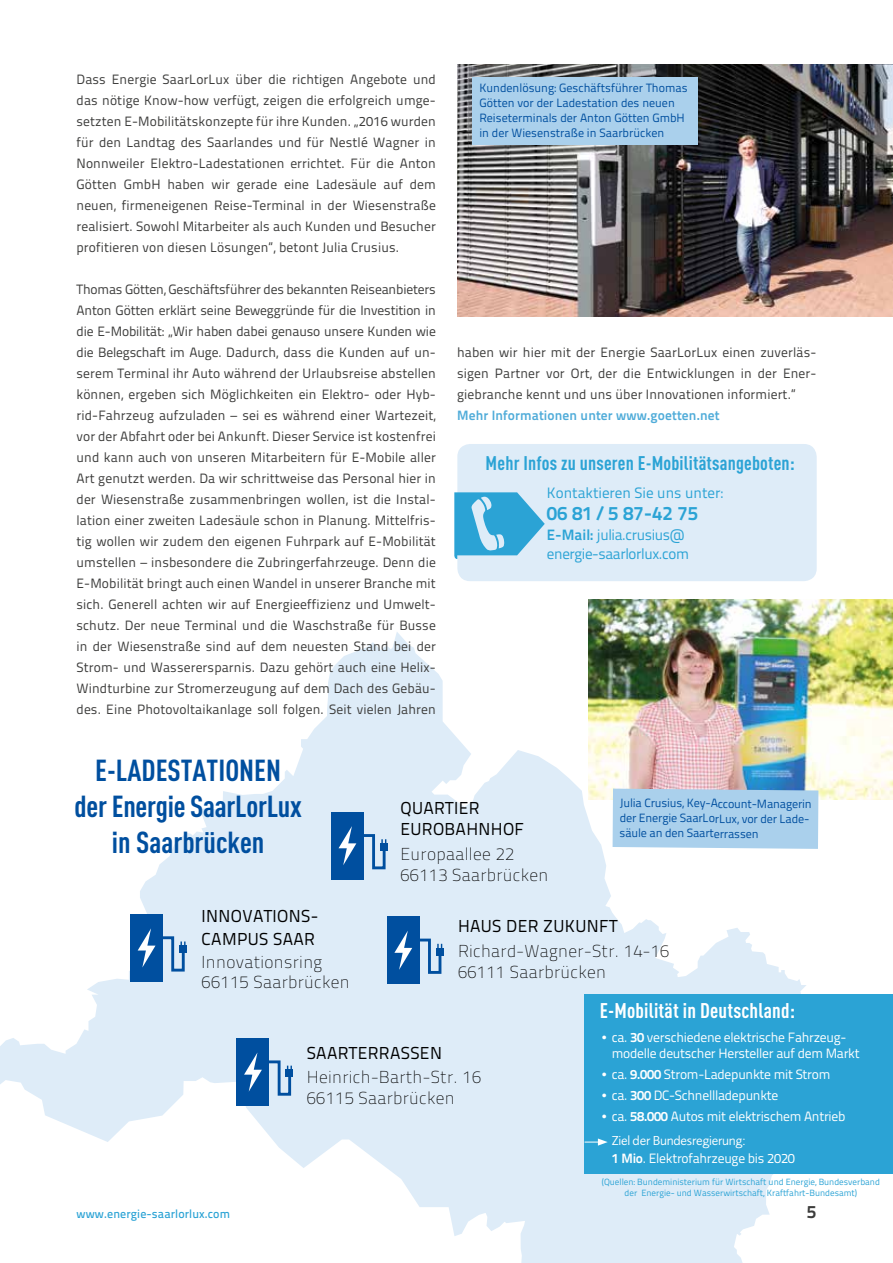
<style>
.page{position:relative;width:893px;height:1263px;background:#fff}
.page>*{position:absolute;margin:0;border:0;box-sizing:border-box;transform-origin:0 0}
.t1{font:700 30px/36px "DIN Cond";color:#004f9f;text-align:center}
.t2{font:700 21px "DIN Cond";letter-spacing:.01em;color:#fff}
.t3{font:700 19.5px "DIN Cond";letter-spacing:.01em;color:#2ba3d5}
.t4{font:19.5px "Titillium Text 25 L 800 wt";color:#2ba3d5}
.t5{font:18px "Titillium Text 25 L 800 wt";color:#3c3c3b}
.t6{font:17.25px/20.7px "Titillium Text 25 L 1 wt";letter-spacing:.02em;color:#000}
.t7{font:17.25px/21px "Titillium Text 25 L 400 wt";letter-spacing:.02em;color:#000}
.t8{font:15px/19.5px "Titillium Text 25 L 400 wt";letter-spacing:-.025em;color:#2ba3d5}
.t9{font:15px "Titillium Text 25 L 400 wt";color:#2ba3d5}
.t10{font:13.5px/21px "Titillium Text 25 L 400 wt";letter-spacing:.01em;color:#3c3c3b;text-align:justify}
.t11{font:13.5px/16.5px "Titillium Text 25 L 400 wt";letter-spacing:-.02em;color:#fff}
.t12{font:13.5px "Titillium Text 25 L 800 wt";letter-spacing:.01em;color:#50acd9}
.t13{font:13.5px "Foundry Sans";letter-spacing:-.02em;color:#fff}
.t14{font:12px/15px "Titillium Text 25 L 400 wt";color:#004f9f}
.t15{font:12px/15px "Titillium Text 25 L 400 wt";letter-spacing:-.02em;color:#004f9f}
.t16{font:12px "Titillium Text 25 L 600 wt";letter-spacing:.01em;color:#2ba3d5}
.t17{font:9px/10.5px "Titillium Text 25 L 400 wt";color:#2ba3d5;text-align:center}
.s1{font-family:"Titillium Text 25 L 800 wt"}
.s2{font-family:"Foundry Sans"}
</style>
<div class="page">
<svg style="left:0;top:631px;width:819px;height:632px;fill:#deecf8"></svg>
<div style="left:380px;top:843px;width:8px;height:8px;background:#004f9f"></div>
<div style="left:331px;top:812px;width:33px;height:68px;background:#004f9f"></div>
<svg style="left:338px;top:826px;width:49px;height:45px"></svg>
<div style="left:237px;top:1038px;width:32px;height:68px;background:#004f9f"></div>
<svg style="left:244px;top:1052px;width:49px;height:45px"></svg>
<div style="left:387px;top:916px;width:33px;height:68px;background:#004f9f"></div>
<svg style="left:394px;top:931px;width:49px;height:44px"></svg>
<div style="left:179px;top:946px;width:8px;height:7px;background:#004f9f"></div>
<div style="left:130px;top:914px;width:33px;height:68px;background:#004f9f"></div>
<svg style="left:138px;top:928px;width:48px;height:45px"></svg>
<div style="left:585px;top:994px;width:308px;height:180px;background:#2ba3d5"></div>
<svg style="left:585px;top:1138px;width:23px;height:8px"></svg>
<div style="left:457px;top:444px;width:360px;height:137px;background:#deecf8;border-radius:13px"></div>
<svg style="left:454px;top:492px;width:91px;height:67px"></svg>
<img style="left:457px;top:65px;width:436px;height:252px">
<div style="left:472px;top:77px;width:225px;height:68px;background:#aad0ec"></div>
<img style="left:589px;top:600px;width:304px;height:200px">
<div style="left:613px;top:789px;width:205px;height:60px;background:#aad0ec"></div>
<p class="t10" style="left:77px;top:68px;width:361px">Dass Energie SaarLorLux über die richtigen Angebote und das nötige Know-how verfügt, zeigen die erfolgreich umge&shy;setzten E-Mobilitätskonzepte für ihre Kunden. „2016 wurden für den Landtag des Saarlandes und für Nestlé Wagner in Nonnweiler Elektro-Ladestationen errichtet. Für die Anton Götten GmbH haben wir gerade eine Ladesäule auf dem neuen, firmeneigenen Reise-Terminal in der Wiesenstraße realisiert. Sowohl Mitarbeiter als auch Kunden und Besucher profitieren von diesen Lösungen“, betont Julia Crusius.</p>
<p class="t10" style="left:77px;top:278px;width:361px">Thomas Götten, Geschäftsführer des bekannten Reiseanbieters Anton Götten erklärt seine Beweggründe für die Investition in die E-Mobilität: „Wir haben dabei genauso unsere Kunden wie die Belegschaft im Auge. Dadurch, dass die Kunden auf un&shy;serem Terminal ihr Auto während der Urlaubsreise abstellen können, ergeben sich Möglichkeiten ein Elektro- oder Hyb&shy;rid-Fahrzeug aufzuladen – sei es während einer Wartezeit, vor der Abfahrt oder bei Ankunft. Dieser Service ist kostenfrei und kann auch von unseren Mitarbeitern für E-Mobile aller Art genutzt werden. Da wir schrittweise das Personal hier in der Wiesenstraße zusammenbringen wollen, ist die Instal&shy;lation einer zweiten Ladesäule schon in Planung. Mittelfris&shy;tig wollen wir zudem den eigenen Fuhrpark auf E-Mobilität umstellen – insbesondere die Zubringerfahrzeuge. Denn die E-Mobilität bringt auch einen Wandel in unserer Branche mit sich. Generell achten wir auf Energieeffizienz und Umwelt&shy;schutz. Der neue Terminal und die Waschstraße für Busse in der Wiesenstraße sind auf dem neuesten Stand bei der Strom- und Wasserersparnis. Dazu gehört auch eine Helix-Windturbine zur Stromerzeugung auf dem Dach des Gebäu&shy;des. Eine Photovoltaikanlage soll folgen. Seit vielen Jahren</p>
<p class="t14" style="left:479px;top:80px;width:210px">Kundenlösung: Geschäftsführer Thomas Götten vor der Ladestation des neuen Reiseterminals der Anton Götten GmbH in der Wiesenstraße in Saarbrücken</p>
<p class="t10" style="left:457px;top:341px;width:361px">haben wir hier mit der Energie SaarLorLux einen zuverläs&shy;sigen Partner vor Ort, der die Entwicklungen in der Ener&shy;giebranche kennt und uns über Innovationen informiert.“</p>
<p class="t12" style="left:457px;top:405px;width:264px">Mehr Informationen unter www.goetten.net</p>
<h3 class="t3" style="left:486px;top:451px;width:311px">Mehr Infos zu unseren E-Mobilitätsangeboten:</h3>
<p class="t9" style="left:547px;top:481px;width:178px">Kontaktieren Sie uns unter:</p>
<h3 class="t4" style="left:547px;top:498px;width:153px">06 81/5 87-42 75</h3>
<p class="t8" style="left:547px;top:524px;width:144px"><span class="s1">E-Mail:</span> julia.crusius@ energie-saarlorlux.com</p>
<h1 class="t1" style="left:75px;top:751px;width:229px">E-LADESTATIONEN<br>der Energie SaarLorLux in Saarbrücken</h1>
<p class="t7" style="left:202px;top:903px;width:118px;line-height:23px">INNOVATIONS-<br>CAMPUS SAAR</p>
<p class="t6" style="left:202px;top:950px;width:150px">Innovationsring<br>66115 Saarbrücken</p>
<p class="t7" style="left:400px;top:797px;width:125px">QUARTIER<br>EUROBAHNHOF</p>
<p class="t6" style="left:400px;top:843px;width:150px">Europaallee 22<br>66113 Saarbrücken</p>
<p class="t15" style="left:620px;top:795px;width:194px">Julia Crusius, Key-Account-Managerin der Energie SaarLorLux, vor der Lade&shy;säule an den Saarterrassen</p>
<p class="t7" style="left:458px;top:915px;width:161px">HAUS DER ZUKUNFT</p>
<p class="t6" style="left:458px;top:940px;width:213px">Richard-Wagner-Str. 14-16<br>66111 Saarbrücken</p>
<p class="t7" style="left:307px;top:1041px;width:137px">SAARTERRASSEN</p>
<p class="t6" style="left:307px;top:1066px;width:176px">Heinrich-Barth-Str. 16<br>66115 Saarbrücken</p>
<h2 class="t2" style="left:600px;top:997px;width:197px">E-Mobilität in Deutschland:</h2>
<p class="t11" style="left:612px;top:1028px;width:249px;text-indent:-12px"><span class="s2">•</span> ca. <span class="s1">30</span> verschiedene elektrische Fahrzeug&shy;modelle deutscher Hersteller auf dem Markt</p>
<p class="t11" style="left:600px;top:1066px;width:232px"><span class="s2">•</span> ca. <span class="s1">9.000</span> Strom-Ladepunkte mit Strom</p>
<p class="t11" style="left:600px;top:1087px;width:180px"><span class="s2">•</span> ca. <span class="s1">300</span> DC-Schnellladepunkte</p>
<p class="t11" style="left:600px;top:1108px;width:247px"><span class="s2">•</span> ca. <span class="s1">58.000</span> Autos mit elektrischem Antrieb</p>
<p class="t13" style="left:612px;top:1133px;width:136px">Ziel der Bundesregierung:</p>
<p class="t11" style="left:612px;top:1150px;width:185px"><span class="s1">1 Mio</span>. Elektrofahrzeuge bis 2020</p>
<p class="t17" style="left:602px;top:1176px;width:280px">(Quellen: Bundeministerium für Wirtschaft und Energie, Bundesverband der Energie- und Wasserwirtschaft, Kraftfahrt-Bundesamt)</p>
<p class="t16" style="left:77px;top:1204px;width:155px">www.energie-saarlorlux.com</p>
<h3 class="t5" style="left:807px;top:1198px;width:11px">5</h3>
</div>
